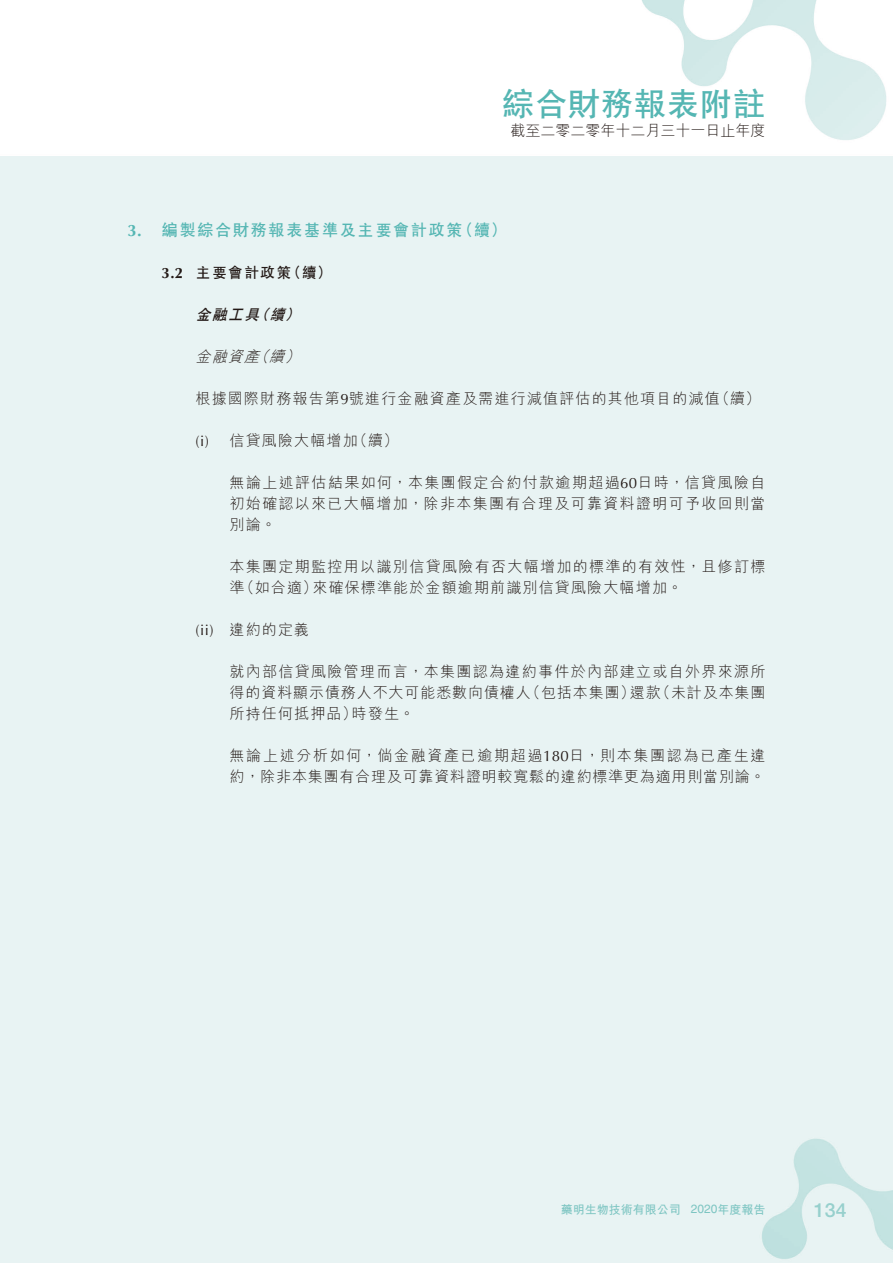
<style>
.page{position:relative;width:893px;height:1263px;background:#fff}
.page>*{position:absolute;margin:0;border:0;box-sizing:border-box;transform-origin:0 0}
.t1{font:700 33px "C Hei 2 HK";color:#55b6b3}
.t2{font:500 19.5px "Helvetica Neue LT Std";color:#97d0cd}
.t3{font:700 16.5px "C Hei 2 HK";letter-spacing:.08em;color:#55b6b3}
.t4{font:700 16.5px "Optima LT Std";color:#55b6b3}
.t5{font:300 15px/21px "M Hei HK";letter-spacing:.08em;color:#231916;text-align:justify}
.t6{font:300 15px/21px "M Hei HK";letter-spacing:.055em;color:#231916}
.t7{font:300 15px/21px "M Hei HK";letter-spacing:.06em;color:#231916;text-align:center}
.t8{font:300 15px "M Hei HK";color:#231916}
.t9{font:700 15px "C Hei 2 HK";letter-spacing:.08em;color:#231916}
.t10{font:italic 700 15px "C Hei 2 HK";color:#231916}
.t11{font:italic 300 15px "M Hei HK";color:#231916}
.t12{font:15px "Optima LT Std";color:#231916}
.t13{font:700 15px "Optima LT Std";color:#231916}
.t14{font:700 12px "M Hei HK";color:#7dc5c2}
.t15{font:12px "Helvetica LT Std";color:#7dc5c2}
.s1{font-family:"Optima LT Std";font-weight:400}
.s2{font-family:"M Hei HK";font-weight:700}
</style>
<div class="page">
<h1 class="t1" style="left:501px;top:87px;width:265px">綜合財務報表附註</h1>
<p class="t8" style="left:510px;top:122px;width:256px">截至二零二零年十二月三十一日止年度</p>
<p class="t4" style="left:128px;top:221px;width:16px">3.</p>
<p class="t3" style="left:457px;top:221px;width:52px">（續(</p>
<p class="t3" style="left:162px;top:221px;width:303px">編製綜合財務報表基準及主要會計政策</p>
<p class="t13" style="left:162px;top:264px;width:23px">3.2</p>
<p class="t9" style="left:286px;top:265px;width:47px">（續(</p>
<p class="t9" style="left:196px;top:265px;width:97px">主要會計政策</p>
<p class="t10" style="left:254px;top:307px;width:20px">（</p>
<p class="t10" style="left:285px;top:307px;width:20px">(</p>
<p class="t10" style="left:196px;top:307px;width:94px">金融工具續</p>
<p class="t11" style="left:196px;top:349px;width:94px">金融資產續</p>
<p class="t11" style="left:254px;top:349px;width:20px">（</p>
<p class="t11" style="left:285px;top:349px;width:20px">(</p>
<p class="t5" style="left:715px;top:388px;width:47px">（續(</p>
<p class="t5" style="left:196px;top:388px;width:526px">根據國際財務報告第<span class="s1">9</span>號進行金融資產及需進行減值評估的其他項目的減值</p>
<p class="t5" style="left:353px;top:430px;width:47px">（續(</p>
<p class="t5" style="left:230px;top:430px;width:130px">信貸風險大幅增加</p>
<p class="t12" style="left:196px;top:432px;width:15px">i( )</p>
<p class="t12" style="left:196px;top:621px;width:19px">(ii)</p>
<p class="t5" style="left:230px;top:472px;width:537px">無論上述評估結果如何，本集團假定合約付款逾期超過<span class="s1">60</span>日時，信貸風險自初始確認以來已大幅增加，除非本集團有合理及可靠資料證明可予收回則當別論。</p>
<p class="t5" style="left:230px;top:556px;width:537px;text-align:center">本集團定期監控用以識別信貸風險有否大幅增加的標準的有效性，且修訂標來確保標準能於金額逾期前識別信貸風險大幅增加。</p>
<p class="t5" style="left:239px;top:577px;width:80px">（如合適）</p>
<p class="t5" style="left:230px;top:577px;width:16px">準</p>
<p class="t5" style="left:230px;top:619px;width:81px">違約的定義</p>
<p class="t5" style="left:230px;top:661px;width:537px;text-align:right">就內部信貸風險管理而言，本集團認為違約事件於內部建立或自外界來源所（未計及本集團</p>
<p class="t5" style="left:526px;top:682px;width:111px">（包括本集團）</p>
<p class="t7" style="left:230px;top:682px;width:303px">得的資料顯示債務人不大可能悉數向債權人時發生。</p>
<p class="t5" style="left:630px;top:682px;width:32px">還款</p>
<p class="t5" style="left:230px;top:703px;width:129px">所持任何抵押品）</p>
<p class="t6" style="left:230px;top:745px;width:537px">無論上述分析如何，倘金融資產已逾期超過<span class="s1">180</span>日，則本集團認為已產生違約，除非本集團有合理及可靠資料證明較寬鬆的違約標準更為適用則當別論。</p>
<p class="t14" style="left:561px;top:1200px;width:121px">藥明生物技術有限公司</p>
<p class="t15" style="left:691px;top:1202px;width:76px">2020<span class="s2">年度報告</span></p>
<h2 class="t2" style="left:814px;top:1198px;width:34px">134</h2>
</div>
